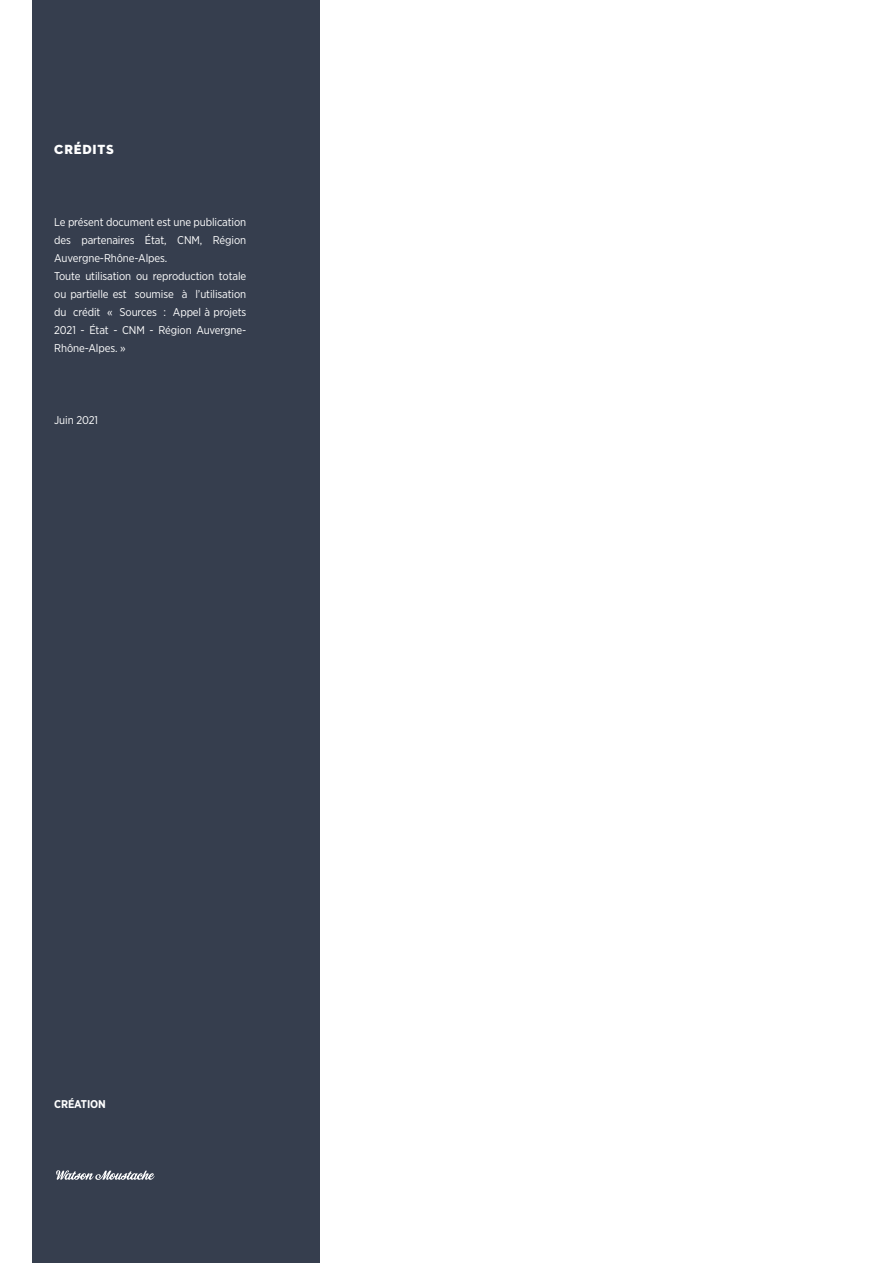
<style>
.page{position:relative;width:893px;height:1263px;background:#fff}
.page>*{position:absolute;margin:0;border:0;box-sizing:border-box;transform-origin:0 0}
.t1{font:13.5px "Neutraface 2 Display Titling";letter-spacing:.06em;color:#fff}
.t2{font:11.25px/18px "Gotham Narrow";letter-spacing:-.01em;color:#fff;text-align:justify}
.t3{font:700 11.25px "Gotham Narrow";letter-spacing:-.01em;color:#fff}
</style>
<div class="page">
<div style="left:33px;top:0;width:287px;height:1263px;background:#363e4e"></div>
<svg style="left:56px;top:1170px;width:99px;height:10px"></svg>
<p class="t1" style="left:54px;top:141px;width:61px">CRÉDITS</p>
<p class="t2" style="left:54px;top:213px;width:194px">Le présent document est une publication des partenaires État, CNM, Région Auvergne-Rhône-Alpes.</p>
<p class="t2" style="left:54px;top:267px;width:194px">Toute utilisation ou reproduction totale ou partielle est soumise à l’utilisation du crédit « Sources : Appel à projets 2021 - État - CNM - Région Auvergne-Rhône-Alpes. »</p>
<p class="t2" style="left:54px;top:411px;width:45px">Juin 2021</p>
<p class="t3" style="left:54px;top:1097px;width:53px">CRÉATION</p>
</div>
